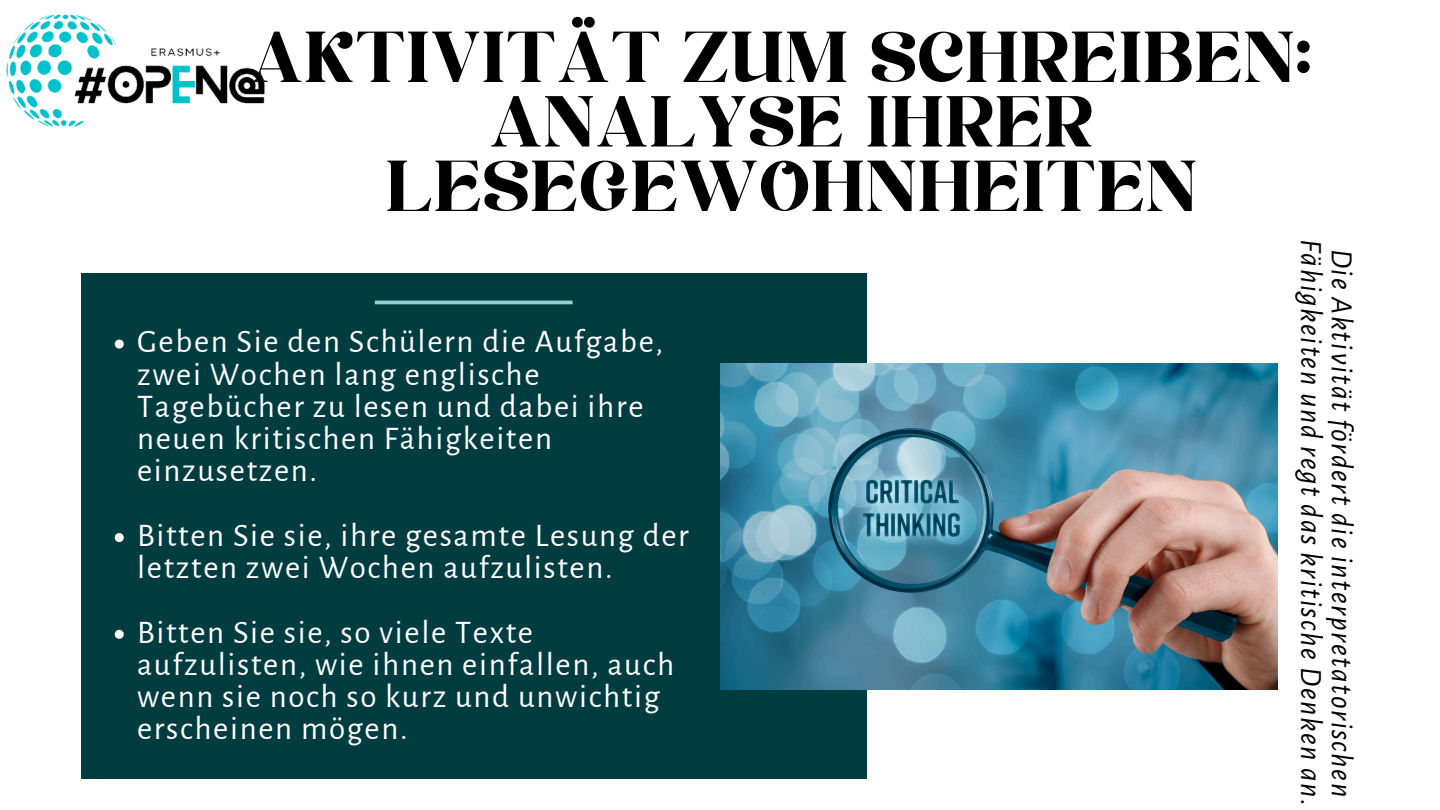
<style>
.page{position:relative;width:1440px;height:810px;background:#fff}
.page>*{position:absolute;margin:0;border:0;box-sizing:border-box;transform-origin:0 0}
.t1{font:72px/64.5px "Kelin Eator";color:#000;text-align:center}
.t2{font:33px/32.2px "Alegreya Sans";letter-spacing:.05em;color:#fff}
.t3{font:italic 31px/30.8px "Alegreya Sans";letter-spacing:.05em;color:#000;text-align:center}
</style>
<div class="page">
<div style="left:81px;top:274px;width:785px;height:505px;background:#013d40"></div>
<img style="left:720px;top:364px;width:557px;height:325px">
<svg style="left:115px;top:340px;width:9px;height:9px"></svg>
<svg style="left:115px;top:533px;width:9px;height:9px"></svg>
<svg style="left:115px;top:630px;width:9px;height:9px"></svg>
<hr style="left:375px;top:301px;width:198px;height:3px;background:#8fcfd1">
<img style="left:6px;top:14px;width:259px;height:113px">
<h1 class="t1" style="left:252px;top:32px;width:1063px">AKTIVITÄT ZUM SCHREIBEN:<br>ANALYSE IHRER<br>LESEGEWOHNHEITEN</h1>
<p class="t2" style="left:137px;top:326px;width:528px">Geben Sie den Schülern die Aufgabe, zwei Wochen lang englische<br>Tagebücher zu lesen und dabei ihre neuen kritischen Fähigkeiten einzusetzen.</p>
<p class="t2" style="left:137px;top:520px;width:553px">Bitten Sie sie, ihre gesamte Lesung der letzten zwei Wochen aufzulisten.</p>
<p class="t2" style="left:137px;top:617px;width:539px">Bitten Sie sie, so viele Texte aufzulisten, wie ihnen einfallen, auch wenn sie noch so kurz und unwichtig erscheinen mögen.</p>
<p class="t3" style="left:1357px;top:239px;width:569px;rotate:90deg">Die Aktivität fördert die interpretatorischen<br>Fähigkeiten und regt das kritische Denken an.</p>
</div>
